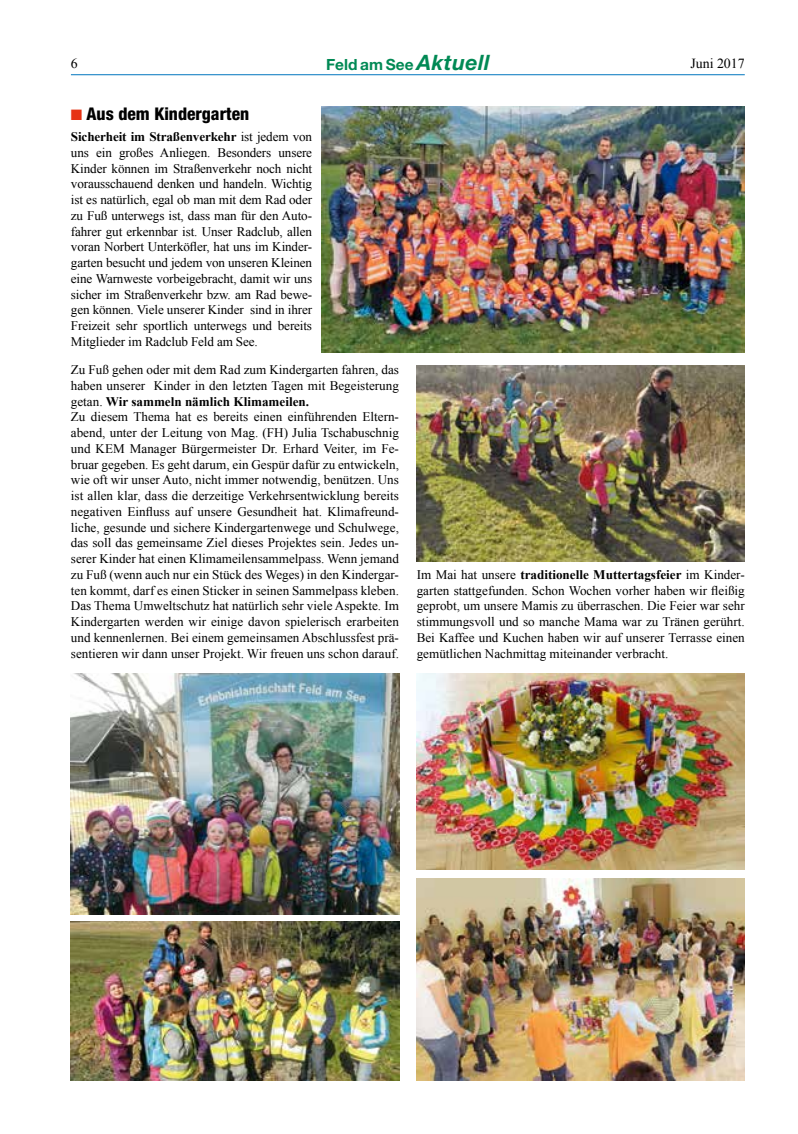
<style>
.page{position:relative;width:798px;height:1134px;background:#fff}
.page>*{position:absolute;margin:0;border:0;box-sizing:border-box;transform-origin:0 0}
.t1{font:800 condensed 17.5px "Helvetica Neue";color:#000}
.t2{font:700 15.38px "Helvetica Neue";color:#008954}
.t3{font:13.88px "Times New Roman";color:#000}
.t4{font:13.12px/15.8px "Times New Roman";color:#000;text-align:justify}
.s1{font-style:italic;font-size:21.25px}
.s2{color:#e63213}
.s3{font-weight:700}
</style>
<div class="page">
<hr style="left:71px;top:74px;width:673px;height:1px;background:#0076be">
<img style="left:321px;top:106px;width:423px;height:246px">
<img style="left:71px;top:673px;width:328px;height:241px">
<img style="left:416px;top:365px;width:328px;height:197px">
<img style="left:71px;top:921px;width:328px;height:160px">
<img style="left:416px;top:673px;width:328px;height:197px">
<img style="left:416px;top:878px;width:328px;height:203px">
<p class="t3" style="left:71px;top:54px;width:8px">6</p>
<p class="t2" style="left:326px;top:55px;width:165px">Feld am See <span class="s1">Aktuell</span></p>
<p class="t3" style="left:690px;top:54px;width:56px">Juni 2017</p>
<h1 class="t1" style="left:71px;top:103px;width:180px"><span class="s2">■</span> Aus dem Kindergarten</h1>
<p class="t4" style="left:71px;top:129px;width:242px"><span class="s3">Sicherheit im Straßenverkehr</span> ist jedem von uns ein großes Anliegen. Besonders unsere Kinder können im Straßenverkehr noch nicht vorausschauend denken und handeln. Wichtig ist es natürlich, egal ob man mit dem Rad oder zu Fuß unterwegs ist, dass man für den Auto&shy;fahrer gut erkennbar ist. Unser Radclub, allen voran Norbert Unterköfler, hat uns im Kinder&shy;garten besucht und jedem von unseren Kleinen eine Warnweste vorbeigebracht, damit wir uns sicher im Straßenverkehr bzw. am Rad bewe&shy;gen können. Viele unserer Kinder sind in ihrer Freizeit sehr sportlich unterwegs und bereits Mitglieder im Radclub Feld am See.</p>
<p class="t4" style="left:71px;top:362px;width:329px;text-align:left">Zu Fuß gehen oder mit dem Rad zum Kindergarten fahren, das haben unserer Kinder in den letzten Tagen mit Begeisterung getan. <span class="s3">Wir sammeln nämlich Klimameilen.<br></span>Zu diesem Thema hat es bereits einen einführenden Eltern&shy;abend, unter der Leitung von Mag. (FH) Julia Tschabuschnig und KEM Manager Bürgermeister Dr. Erhard Veiter, im Fe&shy;bruar gegeben. Es geht darum, ein Gespür dafür zu entwickeln, wie oft wir unser Auto, nicht immer notwendig, benützen. Uns ist allen klar, dass die derzeitige Verkehrsentwicklung bereits negativen Einfluss auf unsere Gesundheit hat. Klimafreund&shy;liche, gesunde und sichere Kindergartenwege und Schulwege, das soll das gemeinsame Ziel dieses Projektes sein. Jedes un&shy;serer Kinder hat einen Klimameilensammelpass. Wenn jemand zu Fuß (wenn auch nur ein Stück des Weges) in den Kindergar&shy;ten kommt, darf es einen Sticker in seinen Sammelpass kleben.<br>Das Thema Umweltschutz hat natürlich sehr viele Aspekte. Im Kindergarten werden wir einige davon spielerisch erarbeiten und kennenlernen. Bei einem gemeinsamen Abschlussfest prä&shy;sentieren wir dann unser Projekt. Wir freuen uns schon darauf.</p>
<p class="t4" style="left:416px;top:566px;width:329px">Im Mai hat unsere <span class="s3">traditionelle Muttertagsfeier</span> im Kinder&shy;garten stattgefunden. Schon Wochen vorher haben wir fleißig geprobt, um unsere Mamis zu überraschen. Die Feier war sehr stimmungsvoll und so manche Mama war zu Tränen gerührt.<br>Bei Kaffee und Kuchen haben wir auf unserer Terrasse einen gemütlichen Nachmittag miteinander verbracht.</p>
</div>
